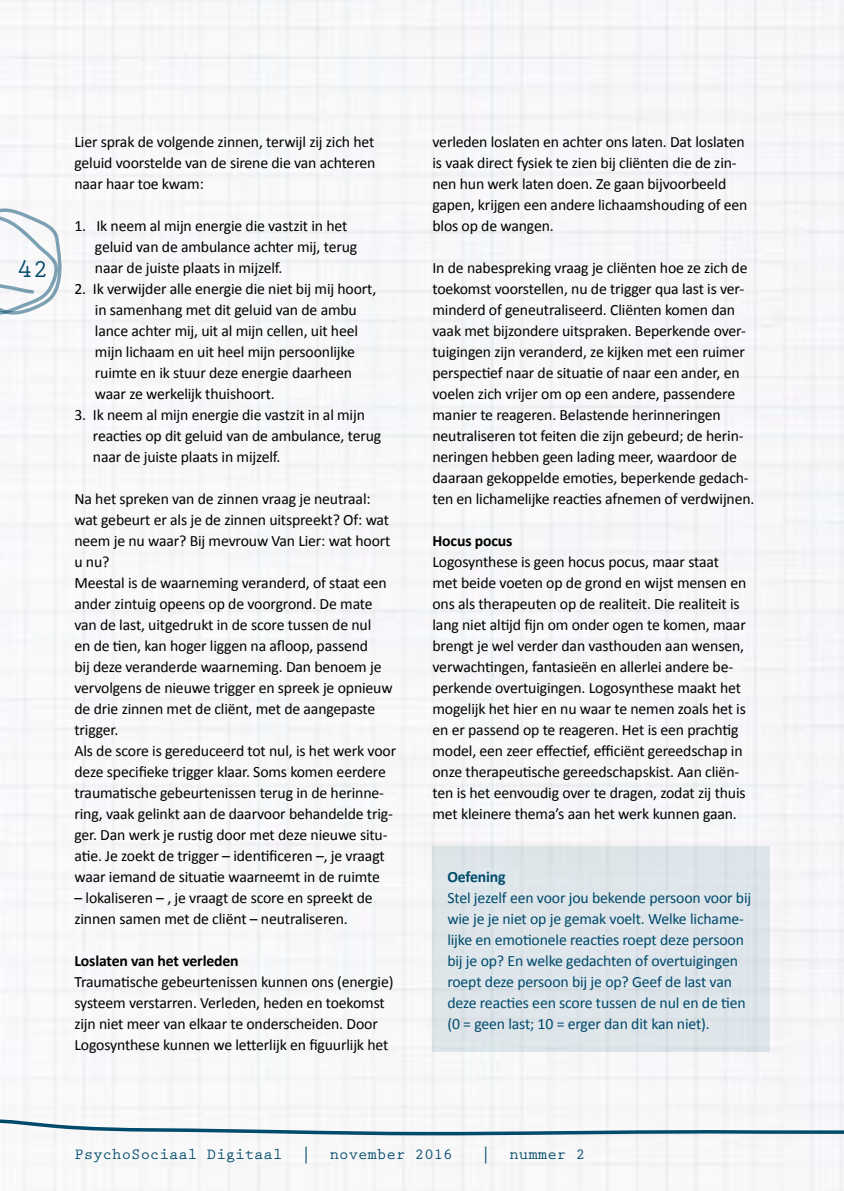
<style>
.page{position:relative;width:844px;height:1191px;background:#fff}
.page>*{position:absolute;margin:0;border:0;box-sizing:border-box;transform-origin:0 0}
.t1{font:700 26.25px "Prestige Elite Std";color:#004a6c}
.t2{font:15.75px/21px "Calibri";letter-spacing:-.01em;color:#000}
.t3{font:15.75px/21px "Calibri";letter-spacing:-.01em;color:#004a6c}
.t4{font:700 15.75px "Prestige Elite Std";color:#004a6c}
.t5{font:700 15.75px "Calibri";letter-spacing:-.01em;color:#000}
.t6{font:700 15.75px "Calibri";letter-spacing:-.01em;color:#004a6c}
</style>
<div class="page">
<svg style="left:0;top:1102px;width:843px;height:35px"></svg>
<svg style="left:0;top:205px;width:63px;height:110px"></svg>
<div style="left:432px;top:847px;width:337px;height:205px;background:#dde5ea"></div>
<svg style="left:843px;top:847px;width:1px;height:53px"></svg>
<h1 class="t1" style="left:17px;top:255px;width:33px">42</h1>
<p class="t2" style="left:74px;top:131px;width:302px;text-align:justify">Lier sprak de volgende zinnen, terwijl zij zich het geluid voorstelde van de sirene die van achteren naar haar toe kwam:</p>
<p class="t2" style="left:95px;top:215px;width:264px;text-indent:-20px">1. Ik neem al mijn energie die vastzit in het geluid van de ambulance achter mij, terug naar de juiste plaats in mijzelf.</p>
<p class="t2" style="left:95px;top:278px;width:283px;text-indent:-20px">2. Ik verwijder alle energie die niet bij mij hoort, in samenhang met dit geluid van de ambu lance achter mij, uit al mijn cellen, uit heel mijn lichaam en uit heel mijn persoonlijke ruimte en ik stuur deze energie daarheen waar ze werkelijk thuishoort.</p>
<p class="t2" style="left:93px;top:404px;width:290px;text-indent:-18px">3. Ik neem al mijn energie die vastzit in al mijn reacties op dit geluid van de ambulance, terug naar de juiste plaats in mijzelf.</p>
<p class="t2" style="left:74px;top:488px;width:323px">Na het spreken van de zinnen vraag je neutraal: wat gebeurt er als je de zinnen uitspreekt? Of: wat neem je nu waar? Bij mevrouw Van Lier: wat hoort u nu?<br>Meestal is de waarneming veranderd, of staat een ander zintuig opeens op de voorgrond. De mate van de last, uitgedrukt in de score tussen de nul<br>en de tien, kan hoger liggen na afloop, passend<br>bij deze veranderde waarneming. Dan benoem je vervolgens de nieuwe trigger en spreek je opnieuw de drie zinnen met de cliënt, met de aangepaste trigger.<br>Als de score is gereduceerd tot nul, is het werk voor deze specifieke trigger klaar. Soms komen eerdere traumatische gebeurtenissen terug in de herinne&shy;ring, vaak gelinkt aan de daarvoor behandelde trig&shy;ger. Dan werk je rustig door met deze nieuwe situ&shy;atie. Je zoekt de trigger – identificeren –, je vraagt waar iemand de situatie waarneemt in de ruimte</p>
<p class="t2" style="left:74px;top:887px;width:300px">– lokaliseren – , je vraagt de score en spreekt de zinnen samen met de cliënt – neutraliseren.</p>
<p class="t5" style="left:74px;top:951px;width:166px">Loslaten van het verleden</p>
<p class="t2" style="left:74px;top:971px;width:320px">Traumatische gebeurtenissen kunnen ons (energie) systeem verstarren. Verleden, heden en toekomst zijn niet meer van elkaar te onderscheiden. Door Logosynthese kunnen we letterlijk en figuurlijk het</p>
<p class="t2" style="left:432px;top:131px;width:316px">verleden loslaten en achter ons laten. Dat loslaten is vaak direct fysiek te zien bij cliënten die de zin&shy;nen hun werk laten doen. Ze gaan bijvoorbeeld gapen, krijgen een andere lichaamshouding of een blos op de wangen.</p>
<p class="t2" style="left:432px;top:257px;width:323px">In de nabespreking vraag je cliënten hoe ze zich de toekomst voorstellen, nu de trigger qua last is ver&shy;minderd of geneutraliseerd. Cliënten komen dan vaak met bijzondere uitspraken. Beperkende over&shy;tuigingen zijn veranderd, ze kijken met een ruimer perspectief naar de situatie of naar een ander, en voelen zich vrijer om op een andere, passendere manier te reageren. Belastende herinneringen neutraliseren tot feiten die zijn gebeurd; de herin&shy;neringen hebben geen lading meer, waardoor de daaraan gekoppelde emoties, beperkende gedach&shy;ten en lichamelijke reacties afnemen of verdwijnen.</p>
<p class="t5" style="left:432px;top:530px;width:81px">Hocus pocus</p>
<p class="t2" style="left:432px;top:551px;width:315px">Logosynthese is geen hocus pocus, maar staat met beide voeten op de grond en wijst mensen en ons als therapeuten op de realiteit. Die realiteit is lang niet altijd fijn om onder ogen te komen, maar brengt je wel verder dan vasthouden aan wensen, verwachtingen, fantasieën en allerlei andere be&shy;perkende overtuigingen. Logosynthese maakt het mogelijk het hier en nu waar te nemen zoals het is en er passend op te reageren. Het is een prachtig model, een zeer effectief, efficiënt gereedschap in onze therapeutische gereedschapskist. Aan cliën&shy;ten is het eenvoudig over te dragen, zodat zij thuis met kleinere thema’s aan het werk kunnen gaan.</p>
<p class="t6" style="left:447px;top:866px;width:60px">Oefening</p>
<p class="t3" style="left:447px;top:887px;width:305px">Stel jezelf een voor jou bekende persoon voor bij wie je je niet op je gemak voelt. Welke lichame&shy;lijke en emotionele reacties roept deze persoon bij je op? En welke gedachten of overtuigingen roept deze persoon bij je op? Geef de last van deze reacties een score tussen de nul en de tien (0 = geen last; 10 = erger dan dit kan niet).</p>
<p class="t4" style="left:74px;top:1145px;width:380px">PsychoSociaal Digitaal | november 2016</p>
<p class="t4" style="left:481px;top:1145px;width:105px">| nummer 2</p>
</div>
